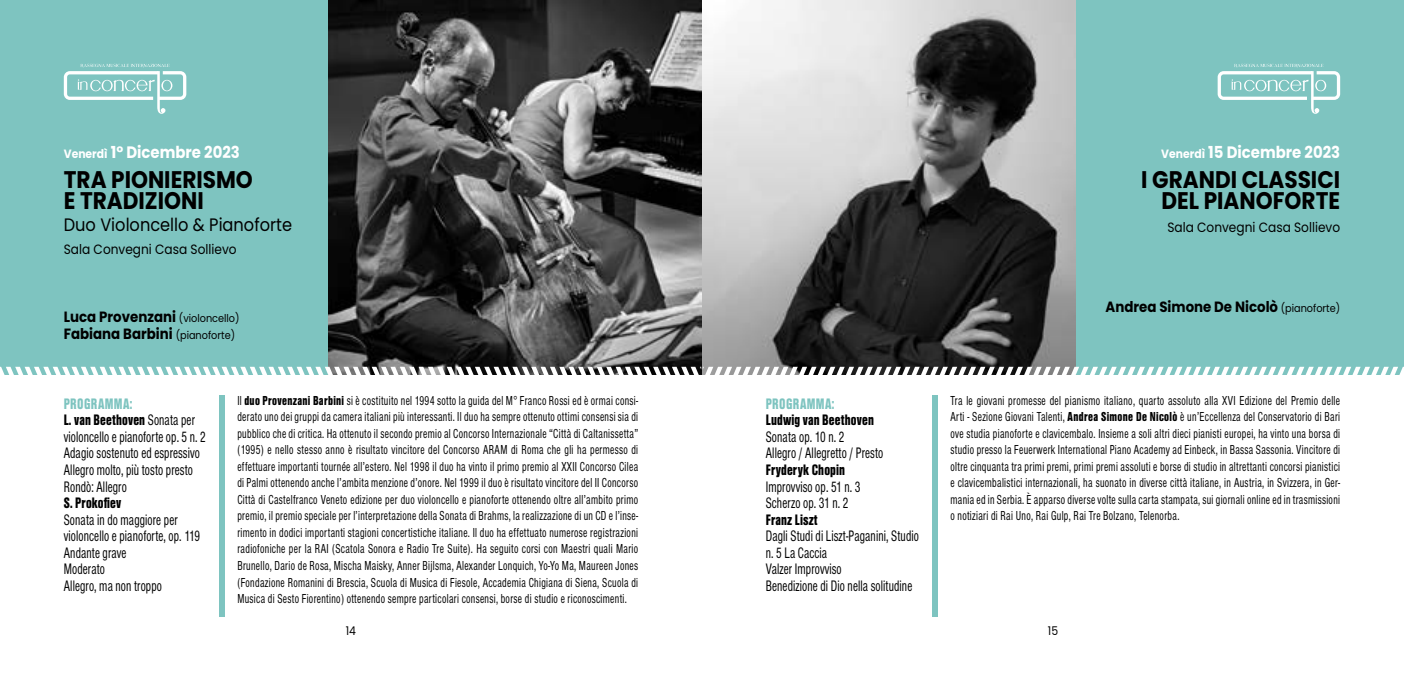
<style>
.page{position:relative;width:1404px;height:681px;background:#fff}
.page>*{position:absolute;margin:0;border:0;box-sizing:border-box;transform-origin:0 0}
.t1{font:700 24px/21.6px "Poppins";color:#000;text-align:right;scale:.9 1}
.t2{font:18px "Poppins";color:#000;scale:.9 1}
.t3{font:700 16.5px "Poppins";color:#fff;scale:.9 1}
.t4{font:condensed 15.75px/16.5px "Nimbus Sans TOT";letter-spacing:.01em;color:#000;scale:.8 1}
.t5{font:15.75px/16.5px "Nimbus Sans TOT Blac Cond";letter-spacing:.01em;color:#000;scale:.8 1}
.t6{font:15.75px "Nimbus Sans TOT Blac Cond";letter-spacing:.03em;color:#7ec4c0;scale:.8 1}
.t7{font:700 14.85px/16.5px "Poppins";color:#000;scale:.9 1}
.t8{font:condensed 13.5px/16.5px "Nimbus Sans TOT";letter-spacing:.03em;color:#000;text-align:justify;scale:.8 1}
.t9{font:13.5px "Poppins";color:#000;scale:.9 1}
.t10{font:12px "Poppins";color:#000;scale:.9 1}
.s1{font-size:12px}
.s2{font-weight:400;font-size:10.8px}
.s3{color:#7ec4c0}
.s4{font-family:"Nimbus Sans TOT";font-stretch:condensed}
.s5{font-family:"Nimbus Sans TOT Blac Cond";font-stretch:normal}
</style>
<div class="page">
<div style="left:1072px;top:0;width:331px;height:374px;background:#7ec4c0"></div>
<img style="left:331px;top:0;width:744px;height:366px">
<div style="left:931px;top:395px;width:6px;height:222px;background:#7ec4c0"></div>
<svg style="left:1217px;top:64px;width:122px;height:50px"></svg>
<div style="left:0;top:0;width:331px;height:374px;background:#7ec4c0"></div>
<svg style="left:0;top:366px;width:1403px;height:9px"></svg>
<svg style="left:64px;top:64px;width:122px;height:50px"></svg>
<div style="left:219px;top:395px;width:6px;height:222px;background:#7ec4c0"></div>
<p class="t3" style="left:64px;top:142px;width:197px"><span class="s1">Venerdì</span> 1° Dicembre 2023</p>
<h1 class="t1" style="left:64px;top:169px;width:212px;text-align:left">TRA PIONIERISMO<br>E TRADIZIONI</h1>
<h2 class="t2" style="left:64px;top:214px;width:255px">Duo Violoncello &amp; Pianoforte</h2>
<p class="t9" style="left:64px;top:241px;width:193px">Sala Convegni Casa Sollievo</p>
<p class="t7" style="left:64px;top:309px;width:197px">Luca Provenzani <span class="s2">(violoncello)<br></span>Fabiana Barbini <span class="s2">(pianoforte)</span></p>
<p class="t5" style="left:64px;top:395px;width:165px"><span class="s3">PROGRAMMA:<br></span>L. van Beethoven <span class="s4">Sonata per</span></p>
<p class="t4" style="left:64px;top:428px;width:179px">violoncello e pianoforte op. 5 n. 2<br>Adagio sostenuto ed espressivo<br>Allegro molto, più tosto presto<br>Rondò: Allegro</p>
<p class="t5" style="left:64px;top:494px;width:73px">S. Prokofiev</p>
<p class="t4" style="left:64px;top:511px;width:172px">Sonata in do maggiore per violoncello e pianoforte, op. 119<br>Andante grave<br>Moderato<br>Allegro, ma non troppo</p>
<p class="t8" style="left:237px;top:392px;width:502px">Il <span class="s5">duo Provenzani Barbini</span> si è costituito nel 1994 sotto la guida del M° Franco Rossi ed è ormai consi&shy;derato uno dei gruppi da camera italiani più interessanti. Il duo ha sempre ottenuto ottimi consensi sia di pubblico che di critica. Ha ottenuto il secondo premio al Concorso Internazionale “Città di Caltanissetta” (1995) e nello stesso anno è risultato vincitore del Concorso ARAM di Roma che gli ha permesso di effettuare importanti tournée all’estero. Nel 1998 il duo ha vinto il primo premio al XXII Concorso Cilea di Palmi ottenendo anche l’ambita menzione d’onore. Nel 1999 il duo è risultato vincitore del II Concorso Città di Castelfranco Veneto edizione per duo violoncello e pianoforte ottenendo oltre all’ambito primo premio, il premio speciale per l’interpretazione della Sonata di Brahms, la realizzazione di un CD e l’inse&shy;rimento in dodici importanti stagioni concertistiche italiane. Il duo ha effettuato numerose registrazioni radiofoniche per la RAI (Scatola Sonora e Radio Tre Suite). Ha seguito corsi con Maestri quali Mario Brunello, Dario de Rosa, Mischa Maisky, Anner Bijlsma, Alexander Lonquich, Yo-Yo Ma, Maureen Jones (Fondazione Romanini di Brescia, Scuola di Musica di Fiesole, Accademia Chigiana di Siena, Scuola di Musica di Sesto Fiorentino) ottenendo sempre particolari consensi, borse di studio e riconoscimenti.</p>
<p class="t10" style="left:346px;top:623px;width:13px">14</p>
<p class="t3" style="left:1161px;top:142px;width:200px"><span class="s1">Venerdì</span> 15 Dicembre 2023</p>
<h1 class="t1" style="left:1141px;top:169px;width:222px">I GRANDI CLASSICI<br>DEL PIANOFORTE</h1>
<p class="t9" style="left:1167px;top:219px;width:193px">Sala Convegni Casa Sollievo</p>
<p class="t7" style="left:1105px;top:299px;width:262px">Andrea Simone De Nicolò <span class="s2">(pianoforte)</span></p>
<p class="t6" style="left:765px;top:394px;width:87px">PROGRAMMA:</p>
<p class="t5" style="left:765px;top:412px;width:137px">Ludwig van Beethoven</p>
<p class="t4" style="left:765px;top:428px;width:148px">Sonata op. 10 n. 2<br>Allegro / Allegretto / Presto</p>
<p class="t5" style="left:765px;top:461px;width:101px">Fryderyk Chopin</p>
<p class="t4" style="left:765px;top:478px;width:120px">Improvviso op. 51 n. 3<br>Scherzo op. 31 n. 2</p>
<p class="t5" style="left:765px;top:511px;width:66px">Franz Liszt</p>
<p class="t4" style="left:765px;top:527px;width:193px">Dagli Studi di Liszt-Paganini, Studio n. 5 La Caccia<br>Valzer Improvviso<br>Benedizione di Dio nella solitudine</p>
<p class="t8" style="left:950px;top:392px;width:488px">Tra le giovani promesse del pianismo italiano, quarto assoluto alla XVI Edizione del Premio delle Arti - Sezione Giovani Talenti, <span class="s5">Andrea Simone De Nicolò</span> è un’Eccellenza del Conservatorio di Bari ove studia pianoforte e clavicembalo. Insieme a soli altri dieci pianisti europei, ha vinto una borsa di studio presso la Feuerwerk International Piano Academy ad Einbeck, in Bassa Sassonia. Vincitore di oltre cinquanta tra primi premi, primi premi assoluti e borse di studio in altrettanti concorsi pianistici e clavicembalistici internazionali, ha suonato in diverse città italiane, in Austria, in Svizzera, in Ger&shy;mania ed in Serbia. È apparso diverse volte sulla carta stampata, sui giornali online ed in trasmissioni o notiziari di Rai Uno, Rai Gulp, Rai Tre Bolzano, Telenorba.</p>
<p class="t10" style="left:1047px;top:623px;width:13px">15</p>
</div>
